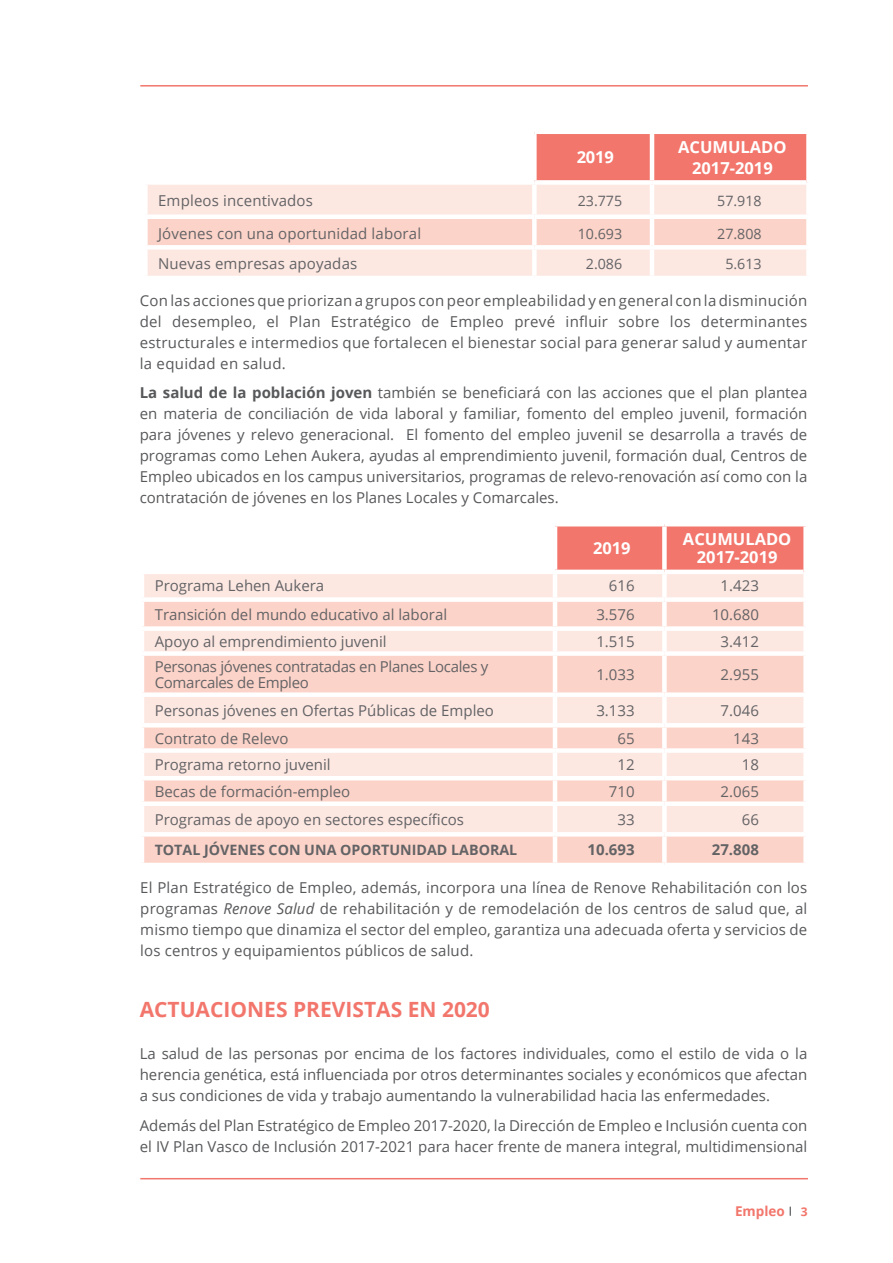
<style>
.page{position:relative;width:893px;height:1263px;background:#fff}
.page>*{position:absolute;margin:0;border:0;box-sizing:border-box;transform-origin:0 0}
.titulo{font:700 21px "Open Sans";color:#f2766c}
.título_tabla{font:700 16.5px "Open Sans";color:#fff}
.texto{font:15px/21px "Open Sans";color:#57585a;text-align:justify}
.texto_tabla{font:15px "Open Sans";color:#636366}
.texto_tabla-2{font:15px/16.5px "Open Sans";letter-spacing:-.02em;color:#636366}
.texto_tabla-3{font:700 15px "Open Sans";color:#636366}
.texto_tabla-4{font:700 14.25px "Open Sans";color:#636366}
.texto_tabla-5{font:14.25px "Open Sans";color:#636366}
.t1{font:700 13.5px "Open Sans";color:#f2766c}
.s1{font-weight:700}
.s2{font-style:italic}
.s3{font-size:12px}
</style>
<div class="page">
<hr style="left:140px;top:85px;width:668px;height:2px;background:#f2766c">
<hr style="left:140px;top:1178px;width:668px;height:1px;background:#f2766c">
<div style="left:537px;top:134px;width:269px;height:46px;background:#f2766c"></div>
<div style="left:148px;top:185px;width:658px;height:91px;background:#fde7e1"></div>
<div style="left:148px;top:219px;width:658px;height:26px;background:#fcd3c8"></div>
<hr style="left:650px;top:185px;width:4px;height:29px;background:#fff">
<div style="left:143px;top:214px;width:391px;height:5px;background:#fff"></div>
<div style="left:534px;top:214px;width:118px;height:5px;background:#fff"></div>
<div style="left:652px;top:214px;width:159px;height:5px;background:#fff"></div>
<hr style="left:650px;top:219px;width:4px;height:26px;background:#fff">
<div style="left:143px;top:245px;width:391px;height:5px;background:#fff"></div>
<div style="left:534px;top:245px;width:118px;height:5px;background:#fff"></div>
<div style="left:652px;top:245px;width:159px;height:5px;background:#fff"></div>
<hr style="left:650px;top:250px;width:4px;height:26px;background:#fff">
<hr style="left:650px;top:134px;width:4px;height:46px;background:#fff">
<div style="left:532px;top:185px;width:5px;height:29px;background:#fff"></div>
<div style="left:532px;top:219px;width:5px;height:26px;background:#fff"></div>
<div style="left:532px;top:250px;width:5px;height:26px;background:#fff"></div>
<div style="left:557px;top:526px;width:246px;height:44px;background:#f2766c"></div>
<div style="left:144px;top:574px;width:659px;height:23px;background:#fde7e1"></div>
<svg style="left:144px;top:602px;width:659px;height:261px;background:#fcdbd3"></svg>
<div style="left:662px;top:574px;width:5px;height:23px;background:#fff"></div>
<div style="left:662px;top:602px;width:5px;height:24px;background:#fff"></div>
<div style="left:140px;top:626px;width:415px;height:5px;background:#fff"></div>
<div style="left:555px;top:626px;width:109px;height:5px;background:#fff"></div>
<div style="left:664px;top:626px;width:144px;height:5px;background:#fff"></div>
<div style="left:662px;top:631px;width:5px;height:20px;background:#fff"></div>
<div style="left:662px;top:656px;width:5px;height:36px;background:#fff"></div>
<div style="left:662px;top:697px;width:5px;height:26px;background:#fff"></div>
<div style="left:662px;top:727px;width:5px;height:21px;background:#fff"></div>
<div style="left:662px;top:753px;width:5px;height:23px;background:#fff"></div>
<div style="left:662px;top:780px;width:5px;height:21px;background:#fff"></div>
<div style="left:662px;top:806px;width:5px;height:26px;background:#fff"></div>
<div style="left:662px;top:836px;width:5px;height:27px;background:#fff"></div>
<div style="left:140px;top:651px;width:415px;height:5px;background:#fff"></div>
<div style="left:140px;top:692px;width:415px;height:5px;background:#fff"></div>
<hr style="left:140px;top:723px;width:415px;height:4px;background:#fff">
<div style="left:140px;top:748px;width:415px;height:5px;background:#fff"></div>
<hr style="left:140px;top:776px;width:415px;height:4px;background:#fff">
<div style="left:140px;top:801px;width:415px;height:5px;background:#fff"></div>
<hr style="left:140px;top:832px;width:415px;height:4px;background:#fff">
<div style="left:555px;top:651px;width:109px;height:5px;background:#fff"></div>
<div style="left:555px;top:692px;width:109px;height:5px;background:#fff"></div>
<hr style="left:555px;top:723px;width:109px;height:4px;background:#fff">
<div style="left:555px;top:748px;width:109px;height:5px;background:#fff"></div>
<hr style="left:555px;top:776px;width:109px;height:4px;background:#fff">
<div style="left:555px;top:801px;width:109px;height:5px;background:#fff"></div>
<hr style="left:555px;top:832px;width:109px;height:4px;background:#fff">
<div style="left:664px;top:651px;width:144px;height:5px;background:#fff"></div>
<div style="left:664px;top:692px;width:144px;height:5px;background:#fff"></div>
<hr style="left:664px;top:723px;width:144px;height:4px;background:#fff">
<div style="left:664px;top:748px;width:144px;height:5px;background:#fff"></div>
<hr style="left:664px;top:776px;width:144px;height:4px;background:#fff">
<div style="left:664px;top:801px;width:144px;height:5px;background:#fff"></div>
<hr style="left:664px;top:832px;width:144px;height:4px;background:#fff">
<div style="left:662px;top:526px;width:5px;height:44px;background:#fff"></div>
<hr style="left:553px;top:574px;width:4px;height:23px;background:#fff">
<hr style="left:553px;top:602px;width:4px;height:24px;background:#fff">
<hr style="left:553px;top:631px;width:4px;height:20px;background:#fff">
<hr style="left:553px;top:656px;width:4px;height:36px;background:#fff">
<hr style="left:553px;top:697px;width:4px;height:26px;background:#fff">
<hr style="left:553px;top:727px;width:4px;height:21px;background:#fff">
<hr style="left:553px;top:753px;width:4px;height:23px;background:#fff">
<hr style="left:553px;top:780px;width:4px;height:21px;background:#fff">
<hr style="left:553px;top:806px;width:4px;height:26px;background:#fff">
<hr style="left:553px;top:836px;width:4px;height:27px;background:#fff">
<p class="título_tabla" style="left:577px;top:146px;width:39px">2019</p>
<p class="título_tabla" style="left:678px;top:135px;width:110px">ACUMULADO</p>
<p class="título_tabla" style="left:692px;top:156px;width:82px">2017-2019</p>
<p class="texto_tabla" style="left:158px;top:191px;width:156px">Empleos incentivados</p>
<p class="texto_tabla-5" style="left:578px;top:191px;width:46px">23.775</p>
<p class="texto_tabla-5" style="left:717px;top:191px;width:46px">57.918</p>
<p class="texto_tabla" style="left:158px;top:223px;width:264px">Jóvenes con una oportunidad laboral</p>
<p class="texto_tabla-5" style="left:578px;top:224px;width:46px">10.693</p>
<p class="texto_tabla-5" style="left:717px;top:224px;width:46px">27.808</p>
<p class="texto_tabla" style="left:158px;top:254px;width:201px">Nuevas empresas apoyadas</p>
<p class="texto_tabla-5" style="left:586px;top:254px;width:38px">2.086</p>
<p class="texto_tabla-5" style="left:725px;top:254px;width:38px">5.613</p>
<p class="texto" style="left:140px;top:289px;width:669px">Con las acciones que priorizan a grupos con peor empleabilidad y en general con la disminución del desempleo, el Plan Estratégico de Empleo prevé influir sobre los determinantes estructurales e intermedios que fortalecen el bienestar social para generar salud y aumentar la equidad en salud.</p>
<p class="texto" style="left:140px;top:382px;width:669px"><span class="s1">La salud de la población joven</span> también se beneficiará con las acciones que el plan plantea en materia de conciliación de vida laboral y familiar, fomento del empleo juvenil, formación para jóvenes y relevo generacional. El fomento del empleo juvenil se desarrolla a través de programas como Lehen Aukera, ayudas al emprendimiento juvenil, formación dual, Centros de Empleo ubicados en los campus universitarios, programas de relevo-renovación así como con la contratación de jóvenes en los Planes Locales y Comarcales.</p>
<p class="título_tabla" style="left:593px;top:537px;width:39px">2019</p>
<p class="título_tabla" style="left:683px;top:528px;width:110px">ACUMULADO</p>
<p class="título_tabla" style="left:697px;top:546px;width:82px">2017-2019</p>
<p class="texto_tabla" style="left:155px;top:576px;width:171px">Programa Lehen Aukera</p>
<p class="texto_tabla" style="left:609px;top:576px;width:27px">616</p>
<p class="texto_tabla" style="left:721px;top:576px;width:40px">1.423</p>
<p class="texto_tabla" style="left:155px;top:604px;width:294px">Transición del mundo educativo al laboral</p>
<p class="texto_tabla" style="left:596px;top:604px;width:40px">3.576</p>
<p class="texto_tabla" style="left:712px;top:604px;width:48px">10.680</p>
<p class="texto_tabla" style="left:155px;top:631px;width:233px">Apoyo al emprendimiento juvenil</p>
<p class="texto_tabla" style="left:596px;top:631px;width:40px">1.515</p>
<p class="texto_tabla" style="left:721px;top:631px;width:40px">3.412</p>
<p class="texto_tabla-2" style="left:155px;top:657px;width:335px">Personas jóvenes contratadas en Planes Locales y<br>Comarcales de Empleo</p>
<p class="texto_tabla" style="left:596px;top:664px;width:40px">1.033</p>
<p class="texto_tabla" style="left:721px;top:664px;width:40px">2.955</p>
<p class="texto_tabla" style="left:155px;top:700px;width:341px">Personas jóvenes en Ofertas Públicas de Empleo</p>
<p class="texto_tabla" style="left:596px;top:700px;width:40px">3.133</p>
<p class="texto_tabla" style="left:721px;top:700px;width:40px">7.046</p>
<p class="texto_tabla" style="left:155px;top:728px;width:135px">Contrato de Relevo</p>
<p class="texto_tabla" style="left:617px;top:728px;width:19px">65</p>
<p class="texto_tabla" style="left:733px;top:728px;width:27px">143</p>
<p class="texto_tabla" style="left:155px;top:754px;width:177px">Programa retorno juvenil</p>
<p class="texto_tabla" style="left:617px;top:754px;width:19px">12</p>
<p class="texto_tabla" style="left:742px;top:754px;width:19px">18</p>
<p class="texto_tabla" style="left:155px;top:781px;width:197px">Becas de formación-empleo</p>
<p class="texto_tabla" style="left:609px;top:781px;width:27px">710</p>
<p class="texto_tabla" style="left:721px;top:781px;width:40px">2.065</p>
<p class="texto_tabla" style="left:155px;top:809px;width:311px">Programas de apoyo en sectores específicos</p>
<p class="texto_tabla" style="left:617px;top:809px;width:19px">33</p>
<p class="texto_tabla" style="left:742px;top:809px;width:19px">66</p>
<p class="texto_tabla-4" style="left:155px;top:840px;width:364px">TOTAL JÓVENES CON UNA OPORTUNIDAD LABORAL</p>
<p class="texto_tabla-3" style="left:588px;top:839px;width:49px">10.693</p>
<p class="texto_tabla-3" style="left:712px;top:839px;width:49px">27.808</p>
<p class="texto" style="left:140px;top:876px;width:668px">El Plan Estratégico de Empleo, además, incorpora una línea de Renove Rehabilitación con los programas <span class="s2">Renove Salud</span> de rehabilitación y de remodelación de los centros de salud que, al mismo tiempo que dinamiza el sector del empleo, garantiza una adecuada oferta y servicios de los centros y equipamientos públicos de salud.</p>
<p class="titulo" style="left:140px;top:995px;width:352px">ACTUACIONES PREVISTAS EN 2020</p>
<p class="texto" style="left:140px;top:1043px;width:669px">La salud de las personas por encima de los factores individuales, como el estilo de vida o la herencia genética, está influenciada por otros determinantes sociales y económicos que afectan a sus condiciones de vida y trabajo aumentando la vulnerabilidad hacia las enfermedades.</p>
<p class="texto" style="left:140px;top:1114px;width:669px">Además del Plan Estratégico de Empleo 2017-2020, la Dirección de Empleo e Inclusión cuenta con el IV Plan Vasco de Inclusión 2017-2021 para hacer frente de manera integral, multidimensional</p>
<p class="t1" style="left:735px;top:1201px;width:74px">Empleo <span class="s3">3</span></p>
</div>
